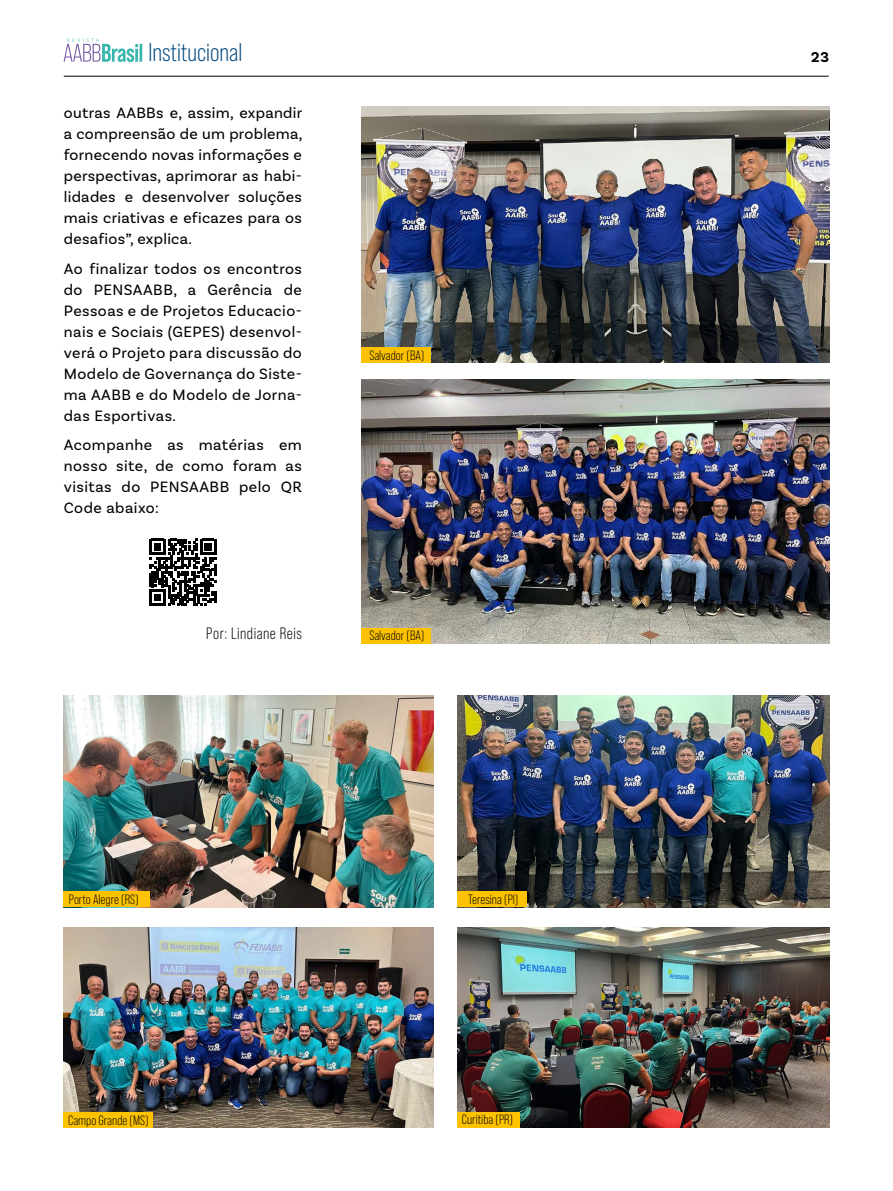
<style>
.page{position:relative;width:893px;height:1191px;background:#fff}
.page>*{position:absolute;margin:0;border:0;box-sizing:border-box;transform-origin:0 0}
.t1{font:25.5px "Bebas Neue Pro";color:#00497f}
.t2{font:16.5px "Bebas Neue Pro";letter-spacing:.03em;color:#000}
.t3{font:15.75px/21px "Basic Sans";letter-spacing:.03em;color:#000;text-align:justify}
.t4{font:700 15px "Basic Sans";color:#000}
.t5{font:13.5px "Bebas Neue Pro";color:#000}
</style>
<div class="page">
<hr style="left:64px;top:76px;width:765px;height:1px;background:#000">
<svg style="left:64px;top:38px;width:78px;height:24px"></svg>
<img style="left:458px;top:695px;width:371px;height:212px">
<img style="left:458px;top:927px;width:371px;height:200px">
<img style="left:361px;top:106px;width:468px;height:256px">
<img style="left:361px;top:379px;width:468px;height:264px">
<div style="left:458px;top:1112px;width:62px;height:15px;background:#fdc300"></div>
<div style="left:361px;top:347px;width:70px;height:15px;background:#fdc300"></div>
<div style="left:361px;top:628px;width:70px;height:15px;background:#fdc300"></div>
<div style="left:458px;top:892px;width:69px;height:15px;background:#fdc300"></div>
<img style="left:64px;top:927px;width:370px;height:200px">
<img style="left:64px;top:695px;width:370px;height:212px">
<div style="left:64px;top:892px;width:86px;height:15px;background:#fdc300"></div>
<div style="left:64px;top:1112px;width:89px;height:15px;background:#fdc300"></div>
<svg style="left:150px;top:539px;width:66px;height:66px"></svg>
<h1 class="t1" style="left:148px;top:38px;width:95px">Institucional</h1>
<p class="t4" style="left:811px;top:48px;width:20px">23</p>
<p class="t3" style="left:64px;top:102px;width:240px">outras AABBs e, assim, expandir a compreensão de um problema, fornecendo novas informações e perspectivas, aprimorar as habi&shy;lidades e desenvolver soluções mais criativas e eficazes para os desafios”, explica.</p>
<p class="t3" style="left:64px;top:258px;width:240px">Ao finalizar todos os encontros do PENSAABB, a Gerência de Pessoas e de Projetos Educacio&shy;nais e Sociais (GEPES) desenvol&shy;verá o Projeto para discussão do Modelo de Governança do Siste&shy;ma AABB e do Modelo de Jorna&shy;das Esportivas.</p>
<p class="t3" style="left:64px;top:434px;width:240px">Acompanhe as matérias em nosso site, de como foram as visitas do PENSAABB pelo QR Code abaixo:</p>
<p class="t2" style="left:206px;top:624px;width:97px">Por: Lindiane Reis</p>
<p class="t5" style="left:369px;top:347px;width:57px">Salvador (BA)</p>
<p class="t5" style="left:369px;top:628px;width:57px">Salvador (BA)</p>
<p class="t5" style="left:69px;top:892px;width:71px">Porto Alegre (RS)</p>
<p class="t5" style="left:468px;top:892px;width:52px">Teresina (PI)</p>
<p class="t5" style="left:68px;top:1113px;width:82px">Campo Grande (MS)</p>
<p class="t5" style="left:462px;top:1112px;width:53px">Curitiba (PR)</p>
</div>
